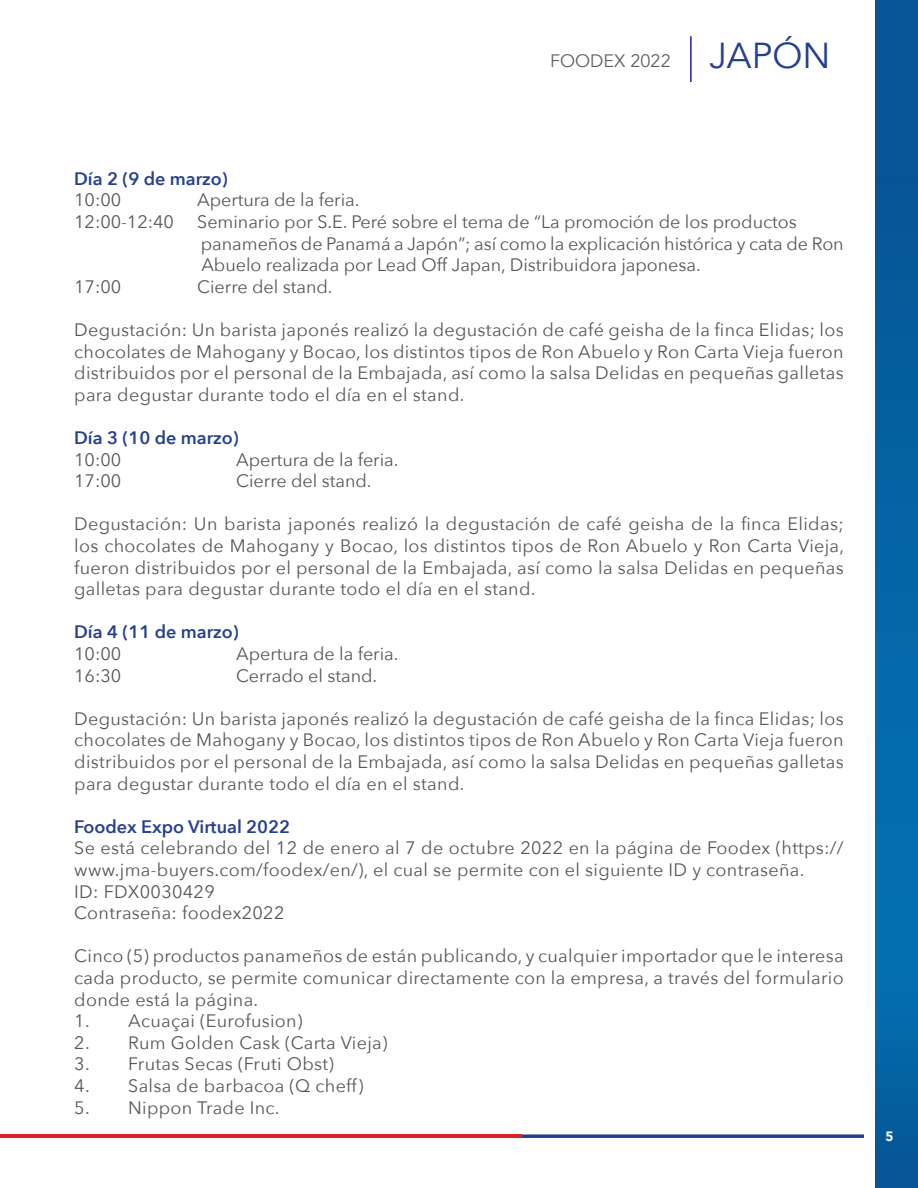
<style>
.page{position:relative;width:918px;height:1188px;background:#fff}
.page>*{position:absolute;margin:0;border:0;box-sizing:border-box;transform-origin:0 0}
.t1{font:18px/21.6px "Avenir Next";letter-spacing:.02em;color:#555759;text-align:justify}
.t2{font:18px/21.6px "Avenir Next";color:#555759}
.t3{font:600 18px "Avenir Next";color:#25408f}
.t4{font:18px "Avenir";color:#606262}
.t5{font:900 13.5px "Avenir";color:#fff}
.s1{font-size:36px;color:#25408f}
</style>
<div class="page">
<svg style="left:875px;top:0;width:43px;height:1188px;background:#0461a2"></svg>
<svg style="left:522px;top:1134px;width:342px;height:4px"></svg>
<hr style="left:0;top:1134px;width:522px;height:4px;background:#d62726">
<hr style="left:690px;top:36px;width:2px;height:46px;background:#231f94">
<p class="t4" style="left:550px;top:50px;width:282px">FOODEX 2022 <span class="s1">JAPÓN</span></p>
<p class="t3" style="left:74px;top:163px;width:155px">Día 2 (9 de marzo)</p>
<p class="t1" style="left:74px;top:189px;width:49px">10:00</p>
<p class="t2" style="left:197px;top:189px;width:164px">Apertura de la feria.</p>
<p class="t1" style="left:74px;top:210px;width:101px">12:00-12:40</p>
<p class="t2" style="left:197px;top:210px;width:648px">Seminario por S.E. Peré sobre el tema de “La promoción de los productos panameños de Panamá a Japón”; así como la explicación histórica y cata de Ron<br>Abuelo realizada por Lead Off Japan, Distribuidora japonesa.</p>
<p class="t1" style="left:74px;top:275px;width:49px">17:00</p>
<p class="t2" style="left:197px;top:275px;width:137px">Cierre del stand.</p>
<p class="t1" style="left:74px;top:318px;width:771px">Degustación: Un barista japonés realizó la degustación de café geisha de la finca Elidas; los chocolates de Mahogany y Bocao, los distintos tipos de Ron Abuelo y Ron Carta Vieja fueron distribuidos por el personal de la Embajada, así como la salsa Delidas en pequeñas galletas para degustar durante todo el día en el stand.</p>
<p class="t3" style="left:74px;top:422px;width:166px">Día 3 (10 de marzo)</p>
<p class="t1" style="left:74px;top:448px;width:49px">10:00</p>
<p class="t2" style="left:236px;top:448px;width:164px">Apertura de la feria.</p>
<p class="t1" style="left:74px;top:469px;width:49px">17:00</p>
<p class="t2" style="left:236px;top:469px;width:137px">Cierre del stand.</p>
<p class="t1" style="left:74px;top:513px;width:771px">Degustación: Un barista japonés realizó la degustación de café geisha de la finca Elidas; los chocolates de Mahogany y Bocao, los distintos tipos de Ron Abuelo y Ron Carta Vieja, fueron distribuidos por el personal de la Embajada, así como la salsa Delidas en pequeñas galletas para degustar durante todo el día en el stand.</p>
<p class="t3" style="left:74px;top:617px;width:166px">Día 4 (11 de marzo)</p>
<p class="t1" style="left:74px;top:642px;width:49px">10:00</p>
<p class="t2" style="left:236px;top:642px;width:164px">Apertura de la feria.</p>
<p class="t1" style="left:74px;top:664px;width:49px">16:30</p>
<p class="t2" style="left:236px;top:664px;width:143px">Cerrado el stand.</p>
<p class="t1" style="left:74px;top:707px;width:771px">Degustación: Un barista japonés realizó la degustación de café geisha de la finca Elidas; los chocolates de Mahogany y Bocao, los distintos tipos de Ron Abuelo y Ron Carta Vieja fueron distribuidos por el personal de la Embajada, así como la salsa Delidas en pequeñas galletas para degustar durante todo el día en el stand.</p>
<p class="t3" style="left:74px;top:811px;width:217px">Foodex Expo Virtual 2022</p>
<p class="t1" style="left:74px;top:837px;width:771px;text-align:left">Se está celebrando del 12 de enero al 7 de octubre 2022 en la página de Foodex (https:// www.jma-buyers.com/foodex/en/), el cual se permite con el siguiente ID y contraseña.<br>ID: FDX0030429<br>Contraseña: foodex2022</p>
<p class="t1" style="left:74px;top:945px;width:771px">Cinco (5) productos panameños de están publicando, y cualquier importador que le interesa cada producto, se permite comunicar directamente con la empresa, a través del formulario donde está la página.</p>
<p class="t1" style="left:74px;top:1009px;width:230px">1. Acuaçai (Eurofusion)</p>
<p class="t1" style="left:74px;top:1031px;width:315px">2. Rum Golden Cask (Carta Vieja)</p>
<p class="t1" style="left:74px;top:1053px;width:261px">3. Frutas Secas (Fruti Obst)</p>
<p class="t1" style="left:74px;top:1074px;width:291px">4. Salsa de barbacoa (Q cheff)</p>
<p class="t1" style="left:74px;top:1096px;width:207px">5. Nippon Trade Inc.</p>
<p class="t5" style="left:886px;top:1125px;width:9px">5</p>
</div>
